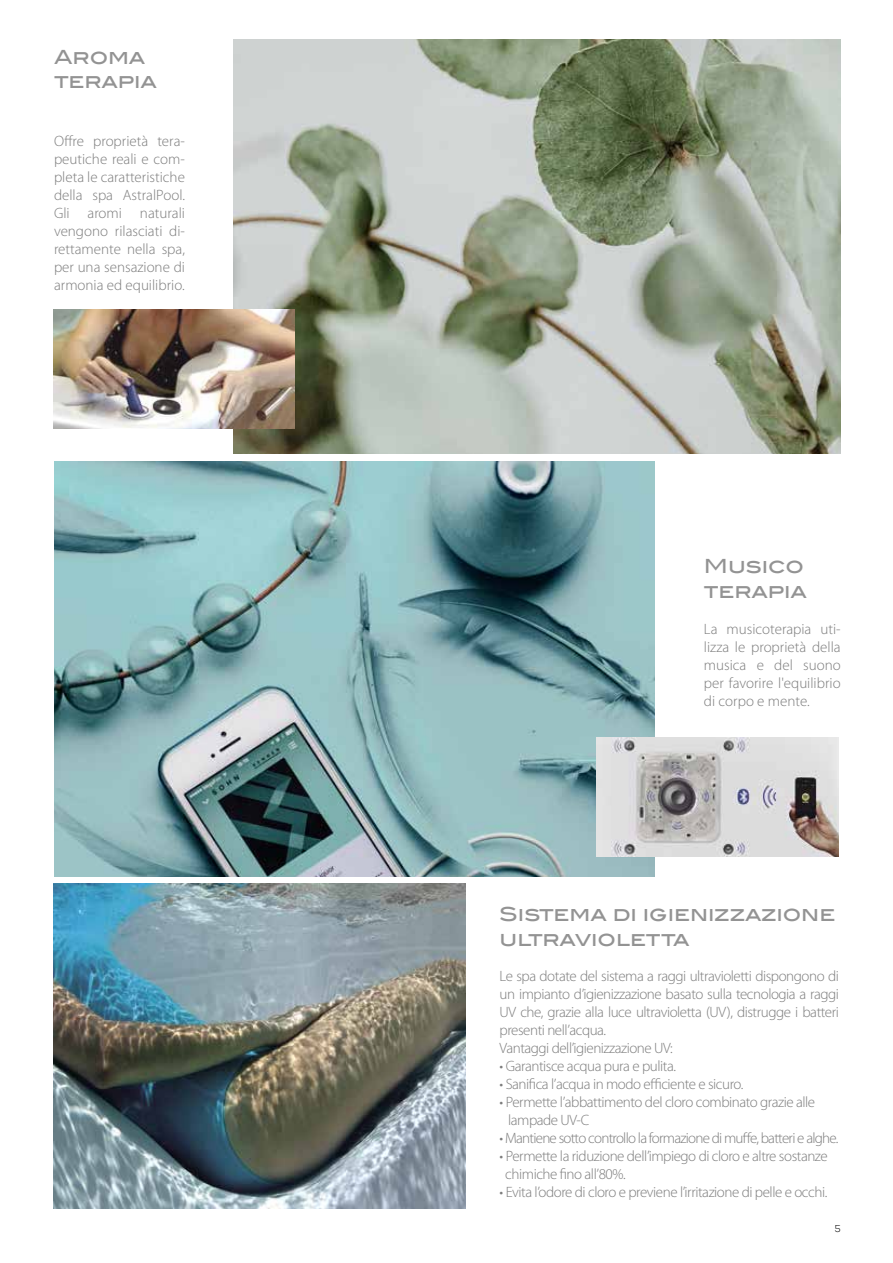
<style>
.page{position:relative;width:893px;height:1263px;background:#fff}
.page>*{position:absolute;margin:0;border:0;box-sizing:border-box;transform-origin:0 0}
.t1{font:500 19.5px/24.5px "Blair ITC";color:#939393}
.t2{font:300 15px/18px "Myriad Pro";letter-spacing:-.03em;color:#7c7c7c}
.t3{font:300 15px "Myriad Pro";letter-spacing:-.05em;color:#7c7c7c}
.t4{font:10.5px "Praktika";color:#000}
</style>
<div class="page">
<img style="left:234px;top:39px;width:607px;height:415px">
<img style="left:54px;top:884px;width:411px;height:325px">
<img style="left:54px;top:461px;width:601px;height:415px">
<img style="left:54px;top:309px;width:240px;height:119px">
<img style="left:596px;top:738px;width:243px;height:119px">
<h1 class="t1" style="left:54px;top:45px;width:104px">Aroma terapia</h1>
<p class="t2" style="left:54px;top:132px;width:132px;text-align:justify">Offre proprietà tera&shy;peutiche reali e com&shy;pleta le caratteristiche della spa AstralPool.<br>Gli aromi naturali vengono rilasciati di&shy;rettamente nella spa, per una sensazione di armonia ed equilibrio.</p>
<h1 class="t1" style="left:704px;top:554px;width:104px">Musico terapia</h1>
<p class="t2" style="left:704px;top:620px;width:138px;text-align:justify">La musicoterapia uti&shy;lizza le proprietà della musica e del suono per favorire l'equilibrio di corpo e mente.</p>
<h1 class="t1" style="left:500px;top:902px;width:337px">Sistema di igienizzazione ultravioletta</h1>
<p class="t2" style="left:500px;top:967px;width:341px">Le spa dotate del sistema a raggi ultravioletti dispongono di un impianto d’igienizzazione basato sulla tecnologia a raggi UV che, grazie alla luce ultravioletta (UV), distrugge i batteri presenti nell’acqua.<br>Vantaggi dell’igienizzazione UV:</p>
<p class="t2" style="left:500px;top:1057px;width:178px">• Garantisce acqua pura e pulita.</p>
<p class="t2" style="left:500px;top:1075px;width:245px">• Sanifica l’acqua in modo efficiente e sicuro.</p>
<p class="t2" style="left:508px;top:1093px;width:309px;text-indent:-9px">• Permette l’abbattimento del cloro combinato grazie alle lampade UV-C</p>
<p class="t3" style="left:500px;top:1129px;width:340px">• Mantiene sotto controllo la formazione di muffe, batteri e alghe.</p>
<p class="t2" style="left:505px;top:1147px;width:324px;text-indent:-6px">• Permette la riduzione dell’impiego di cloro e altre sostanze chimiche fino all’80%.</p>
<p class="t2" style="left:500px;top:1183px;width:329px">• Evita l’odore di cloro e previene l’irritazione di pelle e occhi.</p>
<p class="t4" style="left:835px;top:1221px;width:7px">5</p>
</div>
